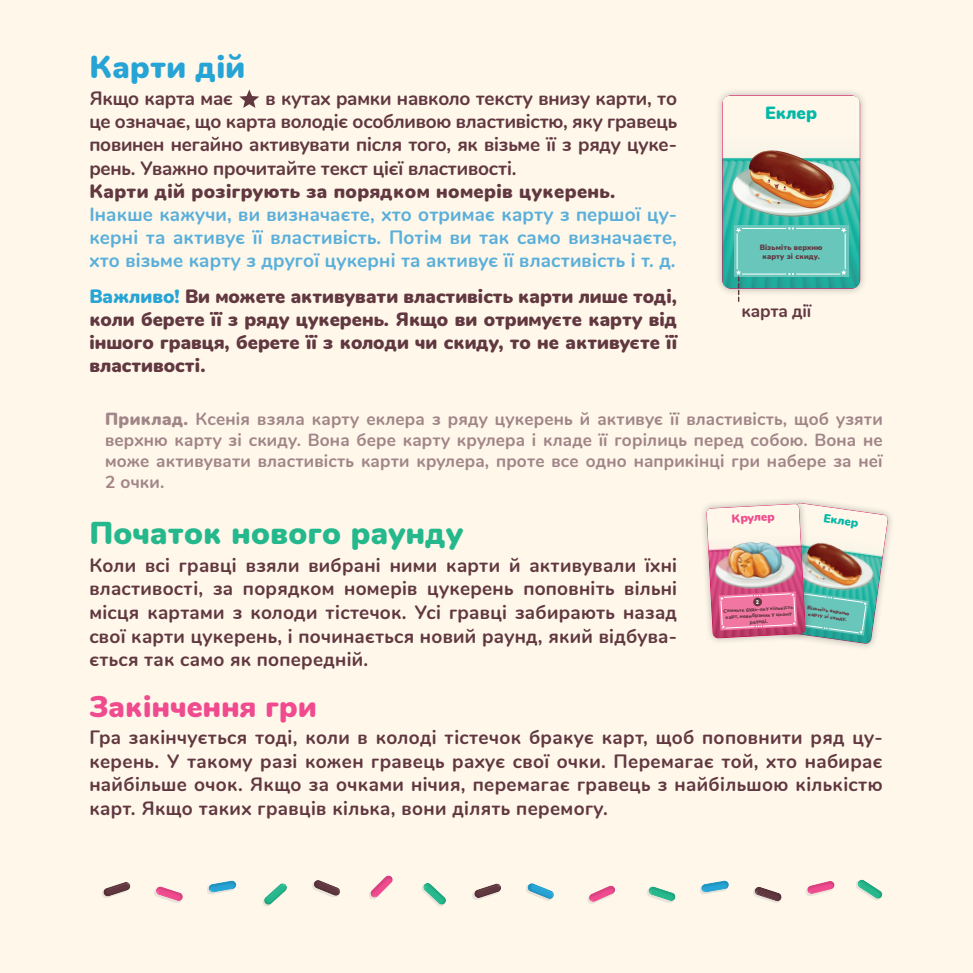
<style>
.page{position:relative;width:973px;height:973px;background:#fff}
.page>*{position:absolute;margin:0;border:0;box-sizing:border-box;transform-origin:0 0}
.t1{font:900 31.5px "Nunito";letter-spacing:.01em;color:#25b88c}
.t2{font:900 31.5px "Nunito";letter-spacing:.01em;color:#26a4d5}
.t3{font:900 29.75px "Nunito";letter-spacing:.01em;color:#ef4b8e}
.COPY_paragraph{font:700 19.25px/23.6px "Nunito";letter-spacing:.015em;color:#613840;text-align:justify}
.COPY_paragraph-2{font:900 19.25px/23.1px "Nunito";color:#613840;text-align:justify}
.COPY_paragraph-3{font:700 19.25px/23.1px "Nunito";letter-spacing:.01em;color:#5aafda;text-align:justify}
.COPY_paragraph-4{font:900 19.25px "Nunito";letter-spacing:.02em;color:#613840}
.COPY_paragraph-5{font:700 19.25px "Nunito";letter-spacing:-.01em;color:#613840}
.t4{font:900 17.68px "Nunito";color:#03b8a7}
.COPY_example{font:700 17.5px/21px "Nunito";letter-spacing:.01em;color:#a18588;text-align:justify}
.t5{font:700 17.5px "Nunito";letter-spacing:-.01em;color:#613840}
.t6{font:900 11.9px "Nunito";color:#ef4b8e}
.t7{font:900 11.9px "Nunito";color:#03b8a7}
.t8{font:900 7.7px/9.3px "Nunito";letter-spacing:.01em;color:#613840;text-align:center}
.t9{font:900 5.25px/6.3px "Nunito";color:#613840;text-align:center}
.s1{color:#26a4d5}
.s2{font-weight:900}
</style>
<div class="page">
<div style="left:0;top:0;width:972px;height:972px;background:#fef7ea"></div>
<svg style="left:239px;top:89px;width:20px;height:19px"></svg>
<div style="left:714px;top:87px;width:153px;height:210px;background:#231f20;opacity:.3"></div>
<img style="left:722px;top:95px;width:138px;height:194px">
<div style="left:733px;top:225px;width:115px;height:52px;background:#68c6bb"></div>
<hr style="left:796px;top:274px;width:43px;height:1px;background:#fff">
<hr style="left:742px;top:228px;width:43px;height:1px;background:#fff">
<hr style="left:844px;top:233px;width:1px;height:36px;background:#fff">
<hr style="left:796px;top:228px;width:43px;height:1px;background:#fff">
<hr style="left:736px;top:233px;width:1px;height:36px;background:#fff">
<hr style="left:742px;top:274px;width:43px;height:1px;background:#fff">
<svg style="left:840px;top:270px;width:6px;height:5px"></svg>
<svg style="left:736px;top:228px;width:5px;height:5px"></svg>
<svg style="left:840px;top:228px;width:6px;height:5px"></svg>
<img style="left:724px;top:133px;width:134px;height:93px">
<div style="left:722px;top:95px;width:138px;height:194px;border:1px solid #d80056;border-radius:7px"></div>
<svg style="left:735px;top:270px;width:6px;height:31px"></svg>
<svg style="left:154px;top:886px;width:29px;height:17px"></svg>
<svg style="left:647px;top:886px;width:29px;height:17px"></svg>
<svg style="left:587px;top:885px;width:28px;height:19px"></svg>
<svg style="left:422px;top:883px;width:24px;height:24px"></svg>
<svg style="left:263px;top:883px;width:24px;height:23px"></svg>
<svg style="left:753px;top:887px;width:29px;height:16px"></svg>
<svg style="left:472px;top:883px;width:29px;height:17px"></svg>
<svg style="left:207px;top:880px;width:30px;height:14px"></svg>
<svg style="left:700px;top:880px;width:29px;height:14px"></svg>
<svg style="left:369px;top:875px;width:24px;height:24px"></svg>
<svg style="left:312px;top:880px;width:28px;height:17px"></svg>
<svg style="left:526px;top:883px;width:28px;height:18px"></svg>
<div style="left:772px;top:496px;width:122px;height:154px;background:#231f20;opacity:.3"></div>
<div style="left:699px;top:496px;width:113px;height:149px;background:#231f20;opacity:.3"></div>
<svg style="left:102px;top:882px;width:29px;height:16px"></svg>
<svg style="left:806px;top:881px;width:29px;height:15px"></svg>
<svg style="left:856px;top:879px;width:27px;height:21px"></svg>
<img style="left:706px;top:503px;width:182px;height:141px">
<p class="t2" style="left:89px;top:44px;width:157px">Карти дій</p>
<p class="COPY_paragraph-5" style="left:89px;top:84px;width:145px">Якщо карта має</p>
<p class="COPY_paragraph" style="left:89px;top:86px;width:589px;line-height:23.1px;text-indent:176px">в кутах рамки навколо тексту внизу карти, то це означає, що карта володіє особливою властивістю, яку гравець повинен негайно активувати після того, як візьме її з ряду цуке&shy;рень. Уважно прочитайте текст цієї властивості.</p>
<p class="COPY_paragraph-4" style="left:89px;top:177px;width:527px">Карти дій розігрують за порядком номерів цукерень.</p>
<p class="COPY_paragraph-3" style="left:89px;top:201px;width:589px">Інакше кажучи, ви визначаєте, хто отримає карту з першої цу&shy;керні та активує її властивість. Потім ви так само визначаєте, хто візьме карту з другої цукерні та активує її властивість і т. д.</p>
<p class="COPY_paragraph-2" style="left:89px;top:283px;width:589px"><span class="s1">Важливо!</span> Ви можете активувати властивість карти лише тоді, коли берете її з ряду цукерень. Якщо ви отримуєте карту від іншого гравця, берете її з колоди чи скиду, то не активуєте її властивості.</p>
<p class="COPY_example" style="left:105px;top:407px;width:779px"><span class="s2">Приклад.</span> Ксенія взяла карту еклера з ряду цукерень й активує її властивість, щоб узяти верхню карту зі скиду. Вона бере карту крулера і кладе її горілиць перед собою. Вона не може активувати властивість карти крулера, проте все одно наприкінці гри набере за неї 2 очки.</p>
<p class="t1" style="left:89px;top:510px;width:375px">Початок нового раунду</p>
<p class="COPY_paragraph" style="left:89px;top:552px;width:589px">Коли всі гравці взяли вибрані ними карти й активували їхні властивості, за порядком номерів цукерень поповніть вільні місця картами з колоди тістечок. Усі гравці забирають назад свої карти цукерень, і починається новий раунд, який відбува&shy;ється так само як попередній.</p>
<p class="t3" style="left:89px;top:684px;width:229px">Закінчення гри</p>
<p class="COPY_paragraph" style="left:89px;top:724px;width:794px">Гра закінчується тоді, коли в колоді тістечок бракує карт, щоб поповнити ряд цу&shy;керень. У такому разі кожен гравець рахує свої очки. Перемагає той, хто набирає найбільше очок. Якщо за очками нічия, перемагає гравець з найбільшою кількістю карт. Якщо таких гравців кілька, вони ділять перемогу.</p>
<p class="t4" style="left:765px;top:99px;width:53px">Еклер</p>
<p class="t8" style="left:759px;top:242px;width:64px">Візьміть верхню карту зі скиду.</p>
<p class="t5" style="left:741px;top:298px;width:71px">карта дії</p>
<p class="t7" style="left:824px;top:509px;width:37px;rotate:8deg">Еклер</p>
<p class="t6" style="left:731px;top:509px;width:45px;rotate:-3deg">Крулер</p>
<p class="t9" style="left:723px;top:607px;width:71px;rotate:-3deg">Скиньте будь-яку кількість карт, невибраних у цьому раунді.</p>
<p class="t9" style="left:807px;top:604px;width:44px;rotate:8deg">Візьміть верхню карту зі скиду.</p>
</div>
